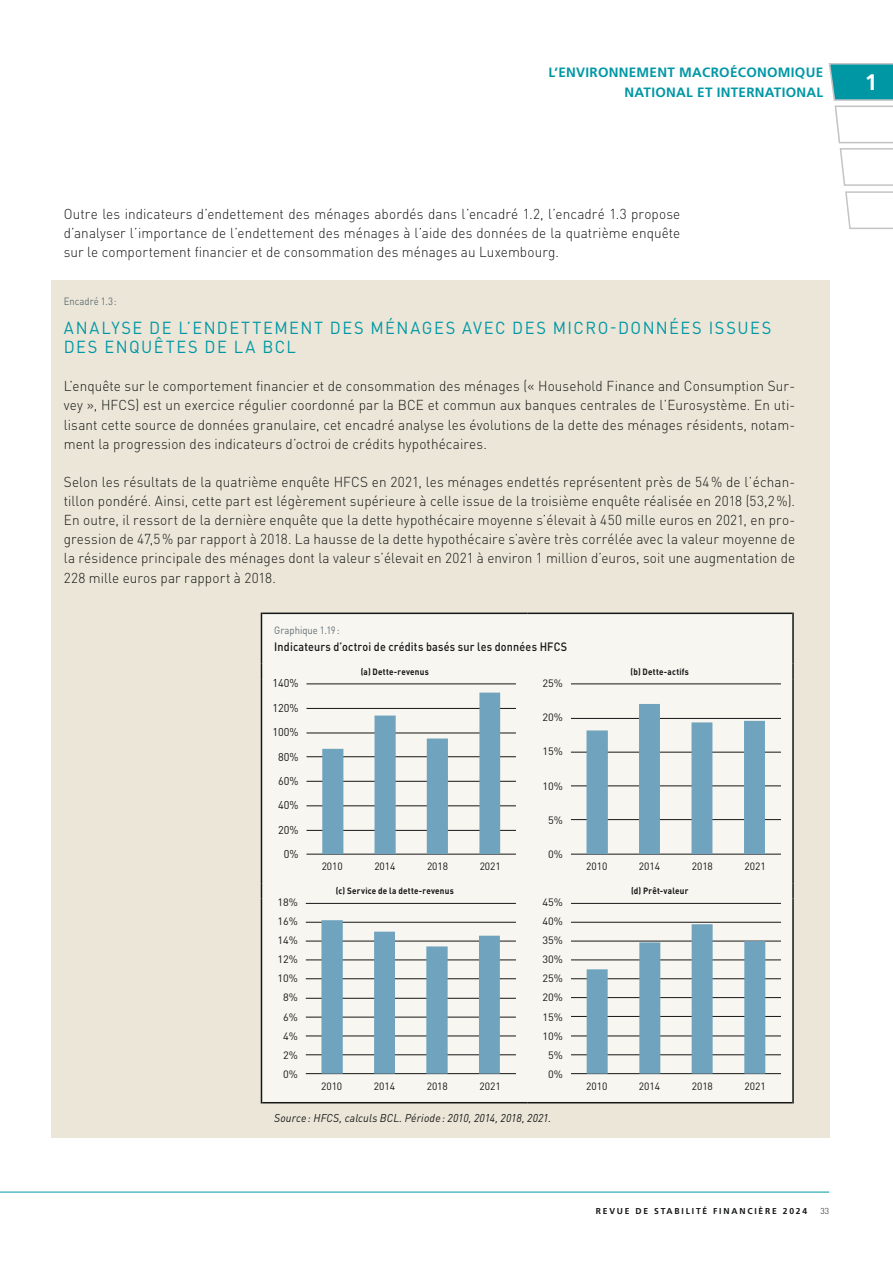
<style>
.page{position:relative;width:893px;height:1263px;background:#fff}
.page>*{position:absolute;margin:0;border:0;box-sizing:border-box;transform-origin:0 0}
.t1{font:700 22.5px "Frutiger LT Pro";color:#fff}
.t2{font:17.25px/19.2px "DIN Pro";letter-spacing:.09em;color:#0097a5;scale:.95 1}
.t3{font:300 14.25px/19.2px "DIN Pro";letter-spacing:.01em;color:#151616;text-align:justify;scale:.95 1}
.t4{font:700 13.5px/19.5px "Frutiger LT Pro";letter-spacing:.02em;color:#0097a5;text-align:right}
.t5{font:500 12px "DIN Pro";letter-spacing:.015em;color:#151616;scale:.9 1}
.t6{font:italic 11.25px "DIN Pro";letter-spacing:.015em;color:#151616;scale:.95 1}
.t7{font:11.25px/24.3px "DIN Pro";letter-spacing:-.005em;color:#151616;text-align:right}
.t8{font:10.5px/19px "DIN Pro";letter-spacing:-.005em;color:#151616;text-align:center;scale:1.04 1}
.t9{font:10.5px "DIN Pro";letter-spacing:-.005em;color:#151616}
.t10{font:10.5px "DIN Pro";color:#637077;scale:.9 1}
.t11{font:700 9px "DIN Pro";letter-spacing:.025em;color:#151616;scale:.9 1}
.t12{font:700 8.55px "Frutiger LT Pro";letter-spacing:.21em;color:#151616}
.t13{font:300 8.55px "DIN Pro";color:#151616}
</style>
<div class="page">
<svg style="left:828px;top:63px;width:65px;height:166px"></svg>
<hr style="left:0;top:1192px;width:829px;height:1px;background:#0097a5">
<div style="left:51px;top:280px;width:778px;height:857px;background:#ebe6d7"></div>
<div style="left:262px;top:614px;width:530px;height:488px;background:#f8f6f0"></div>
<hr style="left:262px;top:612px;width:265px;height:2px;background:#151616">
<hr style="left:261px;top:613px;width:1px;height:51px;background:#151616">
<hr style="left:527px;top:612px;width:265px;height:2px;background:#151616">
<hr style="left:792px;top:613px;width:2px;height:51px;background:#151616">
<svg style="left:261px;top:664px;width:1px;height:15px"></svg>
<svg style="left:792px;top:664px;width:2px;height:15px"></svg>
<hr style="left:261px;top:679px;width:1px;height:204px;background:#151616">
<hr style="left:792px;top:679px;width:2px;height:204px;background:#151616">
<svg style="left:261px;top:883px;width:1px;height:15px"></svg>
<svg style="left:792px;top:883px;width:2px;height:15px"></svg>
<hr style="left:261px;top:898px;width:1px;height:205px;background:#151616">
<hr style="left:792px;top:898px;width:2px;height:205px;background:#151616">
<hr style="left:262px;top:1102px;width:265px;height:1px;background:#151616">
<hr style="left:527px;top:1102px;width:265px;height:1px;background:#151616">
<hr style="left:306px;top:854px;width:210px;height:1px;background:#151616">
<hr style="left:306px;top:830px;width:210px;height:1px;background:#151616">
<hr style="left:306px;top:805px;width:210px;height:1px;background:#151616">
<hr style="left:306px;top:781px;width:210px;height:1px;background:#151616">
<hr style="left:306px;top:756px;width:210px;height:1px;background:#151616">
<hr style="left:306px;top:733px;width:210px;height:1px;background:#151616">
<hr style="left:306px;top:708px;width:210px;height:1px;background:#151616">
<hr style="left:306px;top:684px;width:210px;height:1px;background:#151616">
<svg style="left:322px;top:693px;width:178px;height:161px;background:#bed0d7"></svg>
<hr style="left:571px;top:854px;width:210px;height:1px;background:#151616">
<hr style="left:571px;top:819px;width:210px;height:1px;background:#151616">
<hr style="left:571px;top:786px;width:210px;height:1px;background:#151616">
<hr style="left:571px;top:752px;width:210px;height:1px;background:#151616">
<hr style="left:571px;top:718px;width:210px;height:1px;background:#151616">
<hr style="left:571px;top:684px;width:210px;height:1px;background:#151616">
<svg style="left:586px;top:704px;width:179px;height:150px;background:#baced7"></svg>
<hr style="left:306px;top:1073px;width:210px;height:1px;background:#151616">
<hr style="left:306px;top:1054px;width:210px;height:1px;background:#151616">
<hr style="left:306px;top:1036px;width:210px;height:1px;background:#151616">
<hr style="left:306px;top:1017px;width:210px;height:1px;background:#151616">
<hr style="left:306px;top:998px;width:210px;height:1px;background:#151616">
<hr style="left:306px;top:978px;width:210px;height:1px;background:#151616">
<hr style="left:306px;top:960px;width:210px;height:1px;background:#151616">
<hr style="left:306px;top:941px;width:210px;height:1px;background:#151616">
<hr style="left:306px;top:922px;width:210px;height:1px;background:#151616">
<hr style="left:306px;top:903px;width:210px;height:1px;background:#151616">
<svg style="left:321px;top:920px;width:179px;height:154px;background:#b5cad2"></svg>
<hr style="left:571px;top:1073px;width:210px;height:1px;background:#151616">
<hr style="left:571px;top:1054px;width:210px;height:1px;background:#151616">
<hr style="left:571px;top:1036px;width:210px;height:1px;background:#151616">
<hr style="left:571px;top:1016px;width:210px;height:1px;background:#151616">
<hr style="left:571px;top:997px;width:210px;height:1px;background:#151616">
<hr style="left:571px;top:978px;width:210px;height:1px;background:#151616">
<hr style="left:571px;top:960px;width:210px;height:1px;background:#151616">
<hr style="left:571px;top:941px;width:210px;height:1px;background:#151616">
<hr style="left:571px;top:922px;width:210px;height:1px;background:#151616">
<hr style="left:571px;top:903px;width:210px;height:1px;background:#151616">
<svg style="left:587px;top:924px;width:178px;height:150px;background:#b9cdd4"></svg>
<p class="t4" style="left:548px;top:63px;width:276px">L’ENVIRONNEMENT MACROÉCONOMIQUE<br>NATIONAL ET INTERNATIONAL</p>
<h1 class="t1" style="left:865px;top:69px;width:14px">1</h1>
<p class="t3" style="left:64px;top:204px;width:650px">Outre les indicateurs d’endettement des ménages abordés dans l’encadré 1.2, l’encadré 1.3 propose d’analyser l’importance de l’endettement des ménages à l’aide des données de la quatrième enquête sur le comportement financier et de consommation des ménages au Luxembourg.</p>
<p class="t10" style="left:64px;top:294px;width:60px">Encadré 1.3:</p>
<p class="t2" style="left:64px;top:317px;width:746px">ANALYSE DE L’ENDETTEMENT DES MÉNAGES AVEC DES MICRO-DONNÉES ISSUES<br>DES ENQUÊTES DE LA BCL</p>
<p class="t3" style="left:64px;top:376px;width:771px">L’enquête sur le comportement financier et de consommation des ménages (« Household Finance and Consumption Sur&shy;vey », HFCS) est un exercice régulier coordonné par la BCE et commun aux banques centrales de l’Eurosystème. En uti&shy;lisant cette source de données granulaire, cet encadré analyse les évolutions de la dette des ménages résidents, notam&shy;ment la progression des indicateurs d’octroi de crédits hypothécaires.</p>
<p class="t3" style="left:64px;top:472px;width:771px">Selon les résultats de la quatrième enquête HFCS en 2021, les ménages endettés représentent près de 54% de l’échan&shy;tillon pondéré. Ainsi, cette part est légèrement supérieure à celle issue de la troisième enquête réalisée en 2018 (53,2%).<br>En outre, il ressort de la dernière enquête que la dette hypothécaire moyenne s’élevait à 450 mille euros en 2021, en pro&shy;gression de 47,5% par rapport à 2018. La hausse de la dette hypothécaire s’avère très corrélée avec la valeur moyenne de la résidence principale des ménages dont la valeur s’élevait en 2021 à environ 1 million d’euros, soit une augmentation de 228 mille euros par rapport à 2018.</p>
<p class="t10" style="left:274px;top:623px;width:74px">Graphique 1.19:</p>
<p class="t5" style="left:274px;top:638px;width:327px">Indicateurs d’octroi de crédits basés sur les données HFCS</p>
<p class="t11" style="left:361px;top:665px;width:77px">(a) Dette-revenus</p>
<p class="t11" style="left:630px;top:665px;width:67px">(b) Dette-actifs</p>
<p class="t7" style="left:273px;top:671px;width:28px">140%<br>120%<br>100%<br>80%<br>60%<br>40%<br>20%<br>0%</p>
<p class="t9" style="left:322px;top:859px;width:23px">2010</p>
<p class="t9" style="left:374px;top:859px;width:23px">2014</p>
<p class="t9" style="left:427px;top:859px;width:23px">2018</p>
<p class="t9" style="left:480px;top:859px;width:23px">2021</p>
<p class="t8" style="left:543px;top:673px;width:21px">25%</p>
<p class="t8" style="left:543px;top:707px;width:21px">20%</p>
<p class="t8" style="left:543px;top:742px;width:21px">15%</p>
<p class="t8" style="left:543px;top:776px;width:21px">10%</p>
<p class="t8" style="left:548px;top:810px;width:16px">5%</p>
<p class="t8" style="left:548px;top:844px;width:16px">0%</p>
<p class="t9" style="left:586px;top:859px;width:23px">2010</p>
<p class="t9" style="left:639px;top:859px;width:23px">2014</p>
<p class="t9" style="left:692px;top:859px;width:23px">2018</p>
<p class="t9" style="left:745px;top:859px;width:23px">2021</p>
<p class="t11" style="left:336px;top:885px;width:133px">(c) Service de la dette-revenus</p>
<p class="t11" style="left:631px;top:885px;width:65px">(d) Prêt-valeur</p>
<p class="t8" style="left:543px;top:893px;width:21px">45%<br>40%<br>35%<br>30%<br>25%<br>20%<br>15%<br>10%<br>5%<br>0%</p>
<p class="t6" style="left:274px;top:1111px;width:293px">Source: HFCS, calculs BCL. Période: 2010, 2014, 2018, 2021.</p>
<p class="t8" style="left:278px;top:893px;width:21px">18%<br>16%<br>14%<br>12%<br>10%<br>8%<br>6%<br>4%<br>2%<br>0%</p>
<p class="t9" style="left:321px;top:1079px;width:23px">2010</p>
<p class="t9" style="left:374px;top:1079px;width:23px">2014</p>
<p class="t9" style="left:427px;top:1079px;width:23px">2018</p>
<p class="t9" style="left:480px;top:1079px;width:23px">2021</p>
<p class="t9" style="left:586px;top:1079px;width:23px">2010</p>
<p class="t9" style="left:639px;top:1079px;width:23px">2014</p>
<p class="t9" style="left:692px;top:1079px;width:23px">2018</p>
<p class="t9" style="left:745px;top:1079px;width:23px">2021</p>
<p class="t12" style="left:596px;top:1206px;width:213px">REVUE DE STABILITÉ FINANCIÈRE 2024</p>
<p class="t13" style="left:820px;top:1205px;width:10px">33</p>
</div>
